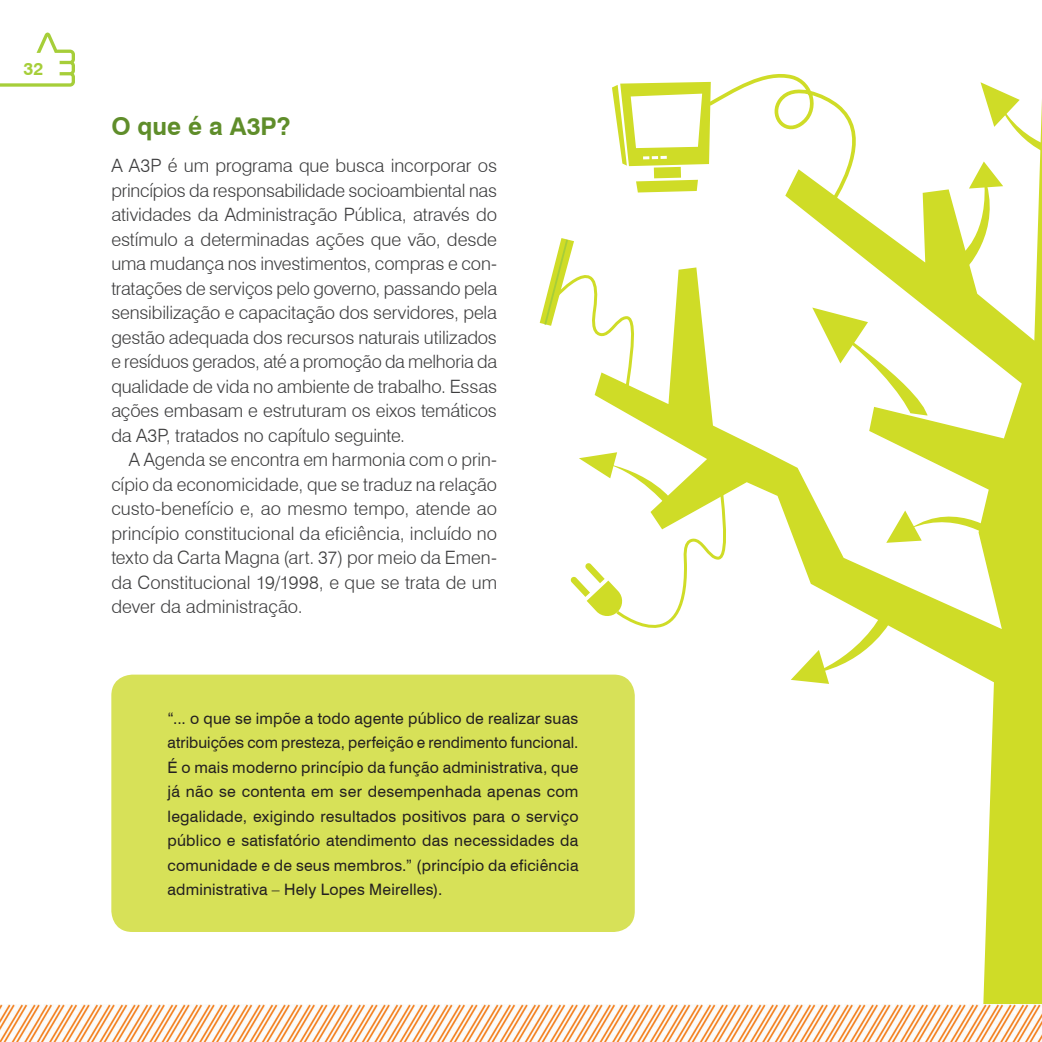
<style>
.page{position:relative;width:1042px;height:1042px;background:#fff}
.page>*{position:absolute;margin:0;border:0;box-sizing:border-box;transform-origin:0 0}
.t1{font:700 24.5px "Swiss 721 BT";color:#5f8d2a}
.t2{font:300 18.38px/24.5px "Swiss 721 BT";letter-spacing:-.005em;color:#3e3e3f;text-align:justify}
.t3{font:700 17.5px "Swiss 721 BT";color:#a6ce39}
.t4{font:15.75px/24.5px "Swiss 721 BT";letter-spacing:.015em;color:#231f20;text-align:justify}
</style>
<div class="page">
<svg style="left:539px;top:238px;width:42px;height:88px"></svg>
<svg style="left:579px;top:455px;width:15px;height:13px"></svg>
<svg style="left:570px;top:563px;width:24px;height:46px"></svg>
<svg style="left:594px;top:74px;width:448px;height:930px"></svg>
<img style="left:0;top:1004px;width:1042px;height:38px">
<svg style="left:0;top:33px;width:75px;height:54px"></svg>
<div style="left:111px;top:674px;width:523px;height:258px;background:#d7e158;border-radius:21px"></div>
<p class="t3" style="left:23px;top:58px;width:21px">32</p>
<h1 class="t1" style="left:111px;top:112px;width:181px">O que é a A3P?</h1>
<p class="t2" style="left:111px;top:153px;width:387px">A A3P é um programa que busca incorporar os princípios da responsabilidade socioambiental nas atividades da Administração Pública, através do estímulo a determinadas ações que vão, desde uma mudança nos investimentos, compras e con&shy;tratações de serviços pelo governo, passando pela sensibilização e capacitação dos servidores, pela gestão adequada dos recursos naturais utilizados e resíduos gerados, até a promoção da melhoria da qualidade de vida no ambiente de trabalho. Essas ações embasam e estruturam os eixos temáticos da A3P, tratados no capítulo seguinte.</p>
<p class="t2" style="left:111px;top:447px;width:387px;text-indent:18px">A Agenda se encontra em harmonia com o prin&shy;cípio da economicidade, que se traduz na relação custo-benefício e, ao mesmo tempo, atende ao princípio constitucional da eficiência, incluído no texto da Carta Magna (art. 37) por meio da Emen&shy;da Constitucional 19/1998, e que se trata de um dever da administração.</p>
<p class="t4" style="left:168px;top:705px;width:412px">“... o que se impõe a todo agente público de realizar suas atribuições com presteza, perfeição e rendimento funcional.<br>É o mais moderno princípio da função administrativa, que já não se contenta em ser desempenhada apenas com legalidade, exigindo resultados positivos para o serviço público e satisfatório atendimento das necessidades da comunidade e de seus membros.” (princípio da eficiência administrativa – Hely Lopes Meirelles).</p>
</div>
